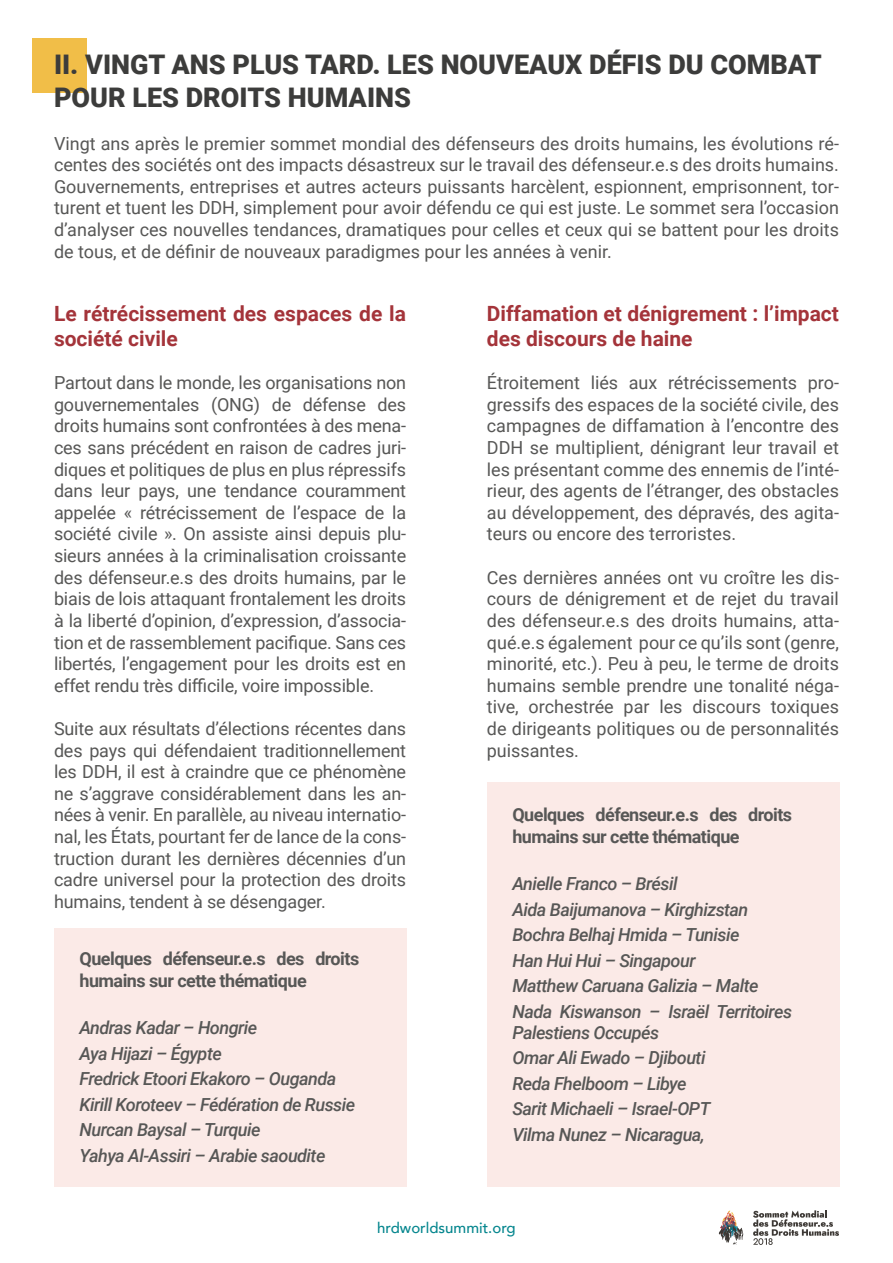
<style>
.page{position:relative;width:893px;height:1263px;background:#fff}
.page>*{position:absolute;margin:0;border:0;box-sizing:border-box;transform-origin:0 0}
.t1{font:900 27px/32.4px "Roboto";color:#3c3c3b}
.t2{font:700 21px/25.2px "Roboto";color:#a4343a}
.t3{font:18px/21.6px "Roboto";color:#575756;text-align:justify}
.t4{font:italic 500 18px/25.5px "Roboto";letter-spacing:-.03em;color:#575756}
.t5{font:700 18px/21.6px "Roboto";letter-spacing:-.03em;color:#575756}
.t6{font:500 15px "Avenir";color:#05868e}
</style>
<div class="page">
<svg style="left:753px;top:1210px;width:86px;height:35px"></svg>
<svg style="left:718px;top:1210px;width:25px;height:35px"></svg>
<div style="left:33px;top:38px;width:54px;height:54px;background:#f1be48"></div>
<div style="left:54px;top:928px;width:352px;height:259px;background:#fbeae7"></div>
<div style="left:488px;top:782px;width:352px;height:405px;background:#fbeae7"></div>
<h1 class="t1" style="left:54px;top:47px;width:769px">II. VINGT ANS PLUS TARD. LES NOUVEAUX DÉFIS DU COMBAT<br>POUR LES DROITS HUMAINS</h1>
<p class="t3" style="left:54px;top:132px;width:786px">Vingt ans après le premier sommet mondial des défenseurs des droits humains, les évolutions ré&shy;centes des sociétés ont des impacts désastreux sur le travail des défenseur.e.s des droits humains.<br>Gouvernements, entreprises et autres acteurs puissants harcèlent, espionnent, emprisonnent, tor&shy;turent et tuent les DDH, simplement pour avoir défendu ce qui est juste. Le sommet sera l’occasion d’analyser ces nouvelles tendances, dramatiques pour celles et ceux qui se battent pour les droits de tous, et de définir de nouveaux paradigmes pour les années à venir.</p>
<p class="t2" style="left:54px;top:300px;width:354px">Le rétrécissement des espaces de la société civile</p>
<p class="t3" style="left:54px;top:371px;width:354px">Partout dans le monde, les organisations non gouvernementales (ONG) de défense des droits humains sont confrontées à des mena&shy;ces sans précédent en raison de cadres juri&shy;diques et politiques de plus en plus répressifs dans leur pays, une tendance couramment appelée « rétrécissement de l’espace de la société civile ». On assiste ainsi depuis plu&shy;sieurs années à la criminalisation croissante des défenseur.e.s des droits humains, par le biais de lois attaquant frontalement les droits à la liberté d’opinion, d’expression, d’associa&shy;tion et de rassemblement pacifique. Sans ces libertés, l’engagement pour les droits est en effet rendu très difficile, voire impossible.</p>
<p class="t3" style="left:54px;top:717px;width:354px">Suite aux résultats d’élections récentes dans des pays qui défendaient traditionnellement les DDH, il est à craindre que ce phénomène ne s’aggrave considérablement dans les an&shy;nées à venir. En parallèle, au niveau internatio&shy;nal, les États, pourtant fer de lance de la cons&shy;truction durant les dernières décennies d’un cadre universel pour la protection des droits humains, tendent à se désengager.</p>
<p class="t5" style="left:80px;top:947px;width:281px">Quelques défenseur.e.s des droits humains sur cette thématique</p>
<p class="t4" style="left:80px;top:1014px;width:277px">Andras Kadar – Hongrie<br>Aya Hijazi – Égypte<br>Fredrick Etoori Ekakoro – Ouganda<br>Kirill Koroteev – Fédération de Russie<br>Nurcan Baysal – Turquie<br>Yahya Al-Assiri – Arabie saoudite</p>
<p class="t2" style="left:487px;top:300px;width:354px">Diffamation et dénigrement : l’impact des discours de haine</p>
<p class="t3" style="left:487px;top:371px;width:354px">Étroitement liés aux rétrécissements pro&shy;gressifs des espaces de la société civile, des campagnes de diffamation à l’encontre des DDH se multiplient, dénigrant leur travail et les présentant comme des ennemis de l’inté&shy;rieur, des agents de l’étranger, des obstacles au développement, des dépravés, des agita&shy;teurs ou encore des terroristes.</p>
<p class="t3" style="left:487px;top:566px;width:354px">Ces dernières années ont vu croître les dis&shy;cours de dénigrement et de rejet du travail des défenseur.e.s des droits humains, atta&shy;qué.e.s également pour ce qu’ils sont (genre, minorité, etc.). Peu à peu, le terme de droits humains semble prendre une tonalité néga&shy;tive, orchestrée par les discours toxiques de dirigeants politiques ou de personnalités puissantes.</p>
<p class="t5" style="left:512px;top:803px;width:281px">Quelques défenseur.e.s des droits humains sur cette thématique</p>
<p class="t4" style="left:512px;top:870px;width:281px">Anielle Franco – Brésil<br>Aida Baijumanova – Kirghizstan<br>Bochra Belhaj Hmida – Tunisie<br>Han Hui Hui – Singapour<br>Matthew Caruana Galizia – Malte<br>Nada Kiswanson – Israël Territoires</p>
<p class="t4" style="left:512px;top:1019px;width:199px">Palestiens Occupés<br>Omar Ali Ewado – Djibouti<br>Reda Fhelboom – Libye<br>Sarit Michaeli – Israel-OPT<br>Vilma Nunez – Nicaragua,</p>
<p class="t6" style="left:377px;top:1215px;width:140px">hrdworldsummit.org</p>
</div>
